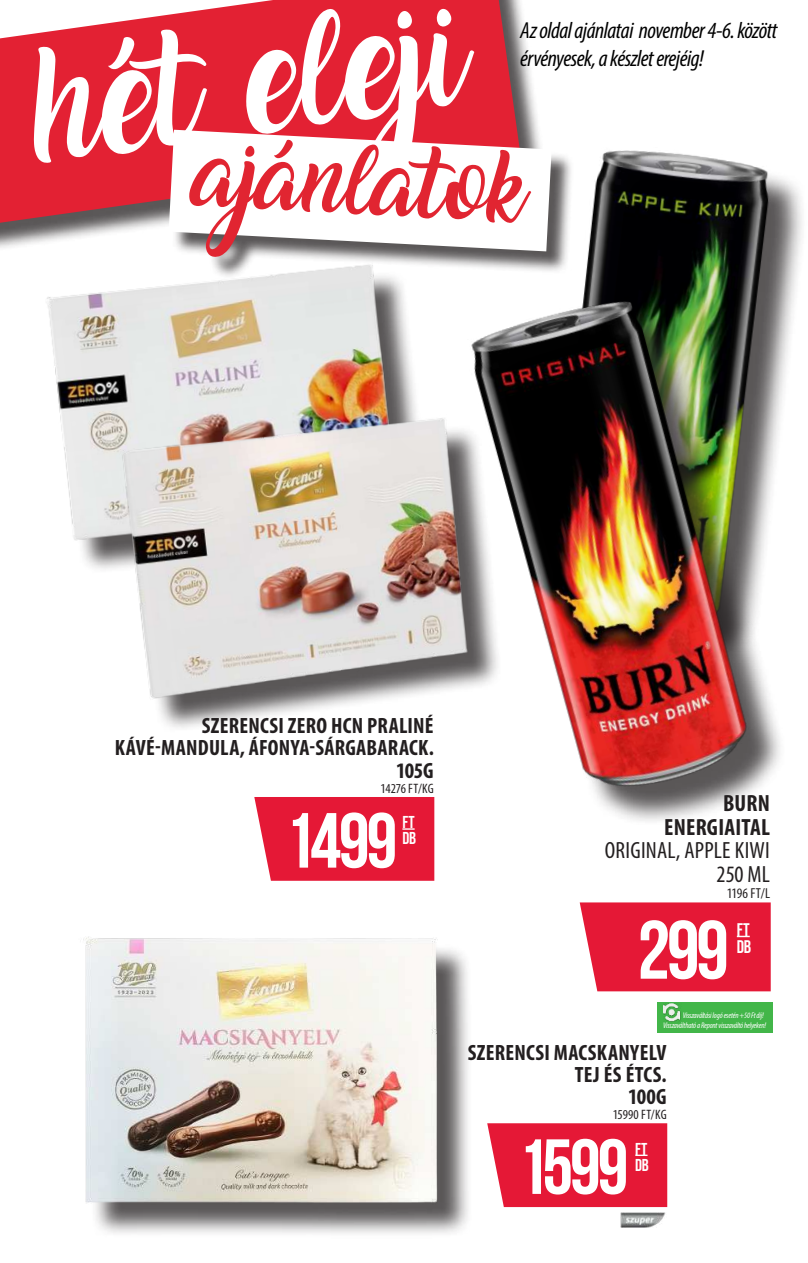
<style>
.page{position:relative;width:808px;height:1263px;background:#fff}
.page>*{position:absolute;margin:0;border:0;box-sizing:border-box;transform-origin:0 0}
.t1{font:102px "Amarillo";color:#fff}
.t2{font:700 82.65px "Bebas Neue";color:#fff}
.t3{font:700 78px "Bebas Neue";letter-spacing:-.04em;color:#fff}
.t4{font:63.75px "Amarillo";color:#e12531}
.t5{font:condensed 23.55px/23.5px "Myriad Pro";letter-spacing:.01em;color:#231f20;text-align:right}
.t6{font:700 condensed 23.55px/23.5px "Myriad Pro";letter-spacing:.01em;color:#231f20;text-align:right}
.t7{font:italic condensed 23.25px/27.9px "Myriad Pro";letter-spacing:-.02em;color:#000}
.t8{font:700 condensed 22.2px/22.2px "Myriad Pro";letter-spacing:.01em;color:#231f20;text-align:right}
.t9{font:18.15px/17px "Bebas Neue";color:#fff}
.t10{font:17.1px/15.9px "Bebas Neue";letter-spacing:-.01em;color:#fff}
.t11{font:condensed 14.55px "Myriad Pro";letter-spacing:-.01em;color:#231f20}
.t12{font:condensed 13.65px "Myriad Pro";color:#231f20}
.t13{font:italic condensed 8.25px/9.9px "Myriad Pro";letter-spacing:-.02em;color:#fff;text-align:right}
</style>
<div class="page">
<div style="left:0;top:0;width:546px;height:257px;background:#231f20;opacity:.75"></div>
<svg style="left:0;top:0;width:520px;height:223px;background:#e33041"></svg>
<div style="left:172px;top:133px;width:402px;height:146px;background:#231f20;opacity:.75"></div>
<svg style="left:169px;top:130px;width:358px;height:121px"></svg>
<div style="left:558px;top:156px;width:249px;height:518px;background:#231f20;opacity:.75"></div>
<img style="left:527px;top:127px;width:265px;height:534px">
<div style="left:479px;top:307px;width:307px;height:519px;background:#231f20;opacity:.75"></div>
<img style="left:445px;top:273px;width:334px;height:550px">
<div style="left:580px;top:902px;width:191px;height:89px;background:#e51836"></div>
<img style="left:34px;top:214px;width:379px;height:344px">
<img style="left:85px;top:344px;width:426px;height:426px">
<img style="left:83px;top:866px;width:384px;height:368px">
<div style="left:254px;top:797px;width:180px;height:84px;background:#e51836"></div>
<div style="left:487px;top:1123px;width:180px;height:84px;background:#e51836"></div>
<div style="left:657px;top:1002px;width:115px;height:30px;background:#42b649"></div>
<img style="left:663px;top:1004px;width:18px;height:18px">
<img style="left:621px;top:1212px;width:45px;height:16px">
<h1 class="t1" style="left:26px;top:70px;width:438px;rotate:-8deg">hét eleji</h1>
<p class="t7" style="left:520px;top:19px;width:259px">Az oldal ajánlatai november 4-6. között érvényesek, a készlet erejéig!</p>
<h3 class="t4" style="left:197px;top:147px;width:333px;rotate:3deg">ajánlatok</h3>
<p class="t8" style="left:115px;top:714px;width:320px">SZERENCSI ZERO HCN PRALINÉ<br>KÁVÉ-MANDULA, ÁFONYA-SÁRGABARACK.<br>105G</p>
<p class="t12" style="left:381px;top:782px;width:55px">14276 FT/KG</p>
<h3 class="t3" style="left:284px;top:795px;width:114px">1499</h3>
<p class="t10" style="left:402px;top:814px;width:15px">Ft<br>DB</p>
<p class="t6" style="left:664px;top:791px;width:107px">BURN<br>ENERGIAITAL</p>
<p class="t5" style="left:605px;top:839px;width:167px">ORIGINAL, APPLE KIWI<br>250 ML</p>
<p class="t11" style="left:727px;top:886px;width:45px">1196 FT/L</p>
<h2 class="t2" style="left:637px;top:902px;width:93px">299</h2>
<p class="t9" style="left:737px;top:921px;width:16px">Ft<br>DB</p>
<p class="t13" style="left:663px;top:1011px;width:105px">Visszaváltási logó esetén +50 Ft díj!<br>Visszaváltható a Repont visszaváltó helyeken!</p>
<p class="t8" style="left:468px;top:1040px;width:200px">SZERENCSI MACSKANYELV<br>TEJ ÉS ÉTCS.<br>100G</p>
<p class="t12" style="left:613px;top:1108px;width:55px">15990 FT/KG</p>
<h3 class="t3" style="left:517px;top:1121px;width:113px">1599</h3>
<p class="t10" style="left:635px;top:1141px;width:15px">Ft<br>DB</p>
</div>
